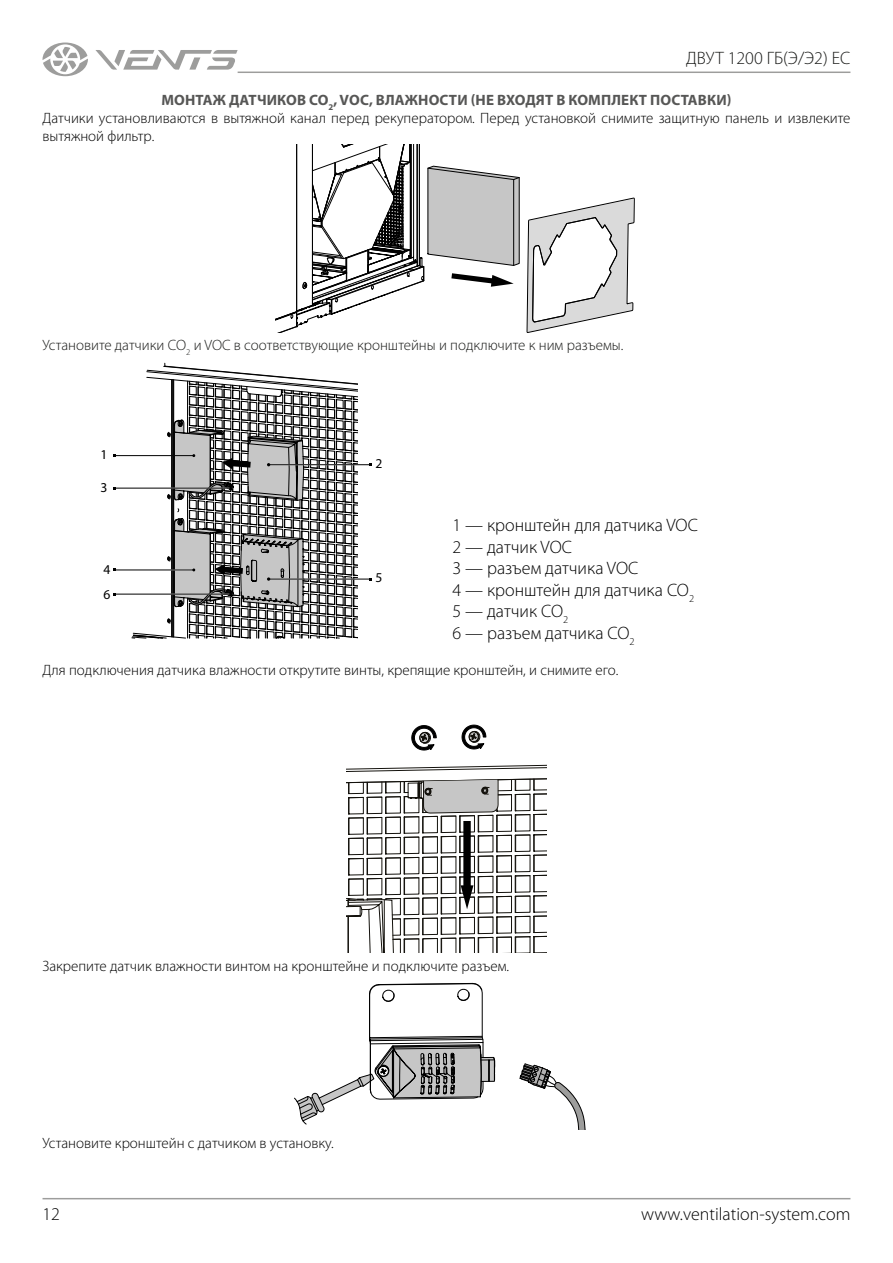
<style>
.page{position:relative;width:893px;height:1263px;background:#fff}
.page>*{position:absolute;margin:0;border:0;box-sizing:border-box;transform-origin:0 0}
.t1{font:300 18px/21.6px "Myriad Pro";color:#000}
.t2{font:300 18px "Myriad Pro";color:#191a18}
.t3{font:300 15px/18px "Myriad Pro";color:#000}
.t4{font:300 15px "Myriad Pro";color:#191a18}
.t5{font:13.5px/25.5px "Myriad Pro";color:#000}
.s1{font-weight:700;color:#575756}
</style>
<div class="page">
<hr style="left:43px;top:1198px;width:807px;height:1px;background:#9d9d9c">
<hr style="left:238px;top:72px;width:612px;height:1px;background:#9d9d9c">
<svg style="left:95px;top:50px;width:143px;height:20px"></svg>
<svg style="left:43px;top:43px;width:45px;height:33px"></svg>
<svg style="left:275px;top:71px;width:245px;height:262px"></svg>
<svg style="left:527px;top:197px;width:108px;height:136px"></svg>
<hr style="left:114px;top:455px;width:80px;height:1px;background:#000">
<hr style="left:114px;top:570px;width:80px;height:1px;background:#000">
<hr style="left:269px;top:464px;width:101px;height:1px;background:#000">
<hr style="left:269px;top:579px;width:101px;height:1px;background:#000">
<hr style="left:114px;top:488px;width:117px;height:1px;background:#000">
<hr style="left:114px;top:594px;width:117px;height:1px;background:#000">
<svg style="left:132px;top:363px;width:225px;height:276px"></svg>
<svg style="left:347px;top:725px;width:199px;height:228px"></svg>
<svg style="left:294px;top:982px;width:201px;height:143px"></svg>
<svg style="left:520px;top:1063px;width:66px;height:67px"></svg>
<p class="t2" style="left:686px;top:48px;width:166px">ДВУТ 1200 ГБ(Э/Э2) ЕС</p>
<p class="t3" style="left:43px;top:91px;width:809px;text-indent:119px"><span class="s1">МОНТАЖ ДАТЧИКОВ CO</span><sub>2</sub><span class="s1">, VOC, ВЛАЖНОСТИ (НЕ ВХОДЯТ В КОМПЛЕКТ ПОСТАВКИ)<br></span>Датчики установливаются в вытяжной канал перед рекуператором. Перед установкой снимите защитную панель и извлеките вытяжной фильтр.</p>
<p class="t4" style="left:43px;top:337px;width:582px">Установите датчики CO<sub>2</sub> и VOC в соответствующие кронштейны и подключите к ним разъемы.</p>
<p class="t5" style="left:100px;top:441px;width:8px">1</p>
<p class="t5" style="left:100px;top:475px;width:8px">3</p>
<p class="t5" style="left:375px;top:450px;width:8px">2</p>
<p class="t1" style="left:452px;top:514px;width:247px">1 — кронштейн для датчика VOC<br>2 — датчик VOC<br>3 — разъем датчика VOC<br>4 — кронштейн для датчика CO<sub>2<br></sub>5 — датчик CO<sub>2<br></sub>6 — разъем датчика CO<sub>2</sub></p>
<p class="t3" style="left:43px;top:661px;width:577px">Для подключения датчика влажности открутите винты, крепящие кронштейн, и снимите его.</p>
<p class="t5" style="left:103px;top:556px;width:8px">4<br>6</p>
<p class="t5" style="left:375px;top:564px;width:8px">5</p>
<p class="t3" style="left:43px;top:957px;width:468px">Закрепите датчик влажности винтом на кронштейне и подключите разъем.</p>
<p class="t3" style="left:43px;top:1134px;width:293px">Установите кронштейн с датчиком в установку.</p>
<p class="t1" style="left:43px;top:1203px;width:19px">12</p>
<p class="t1" style="left:641px;top:1204px;width:211px">www.ventilation-system.com</p>
</div>
